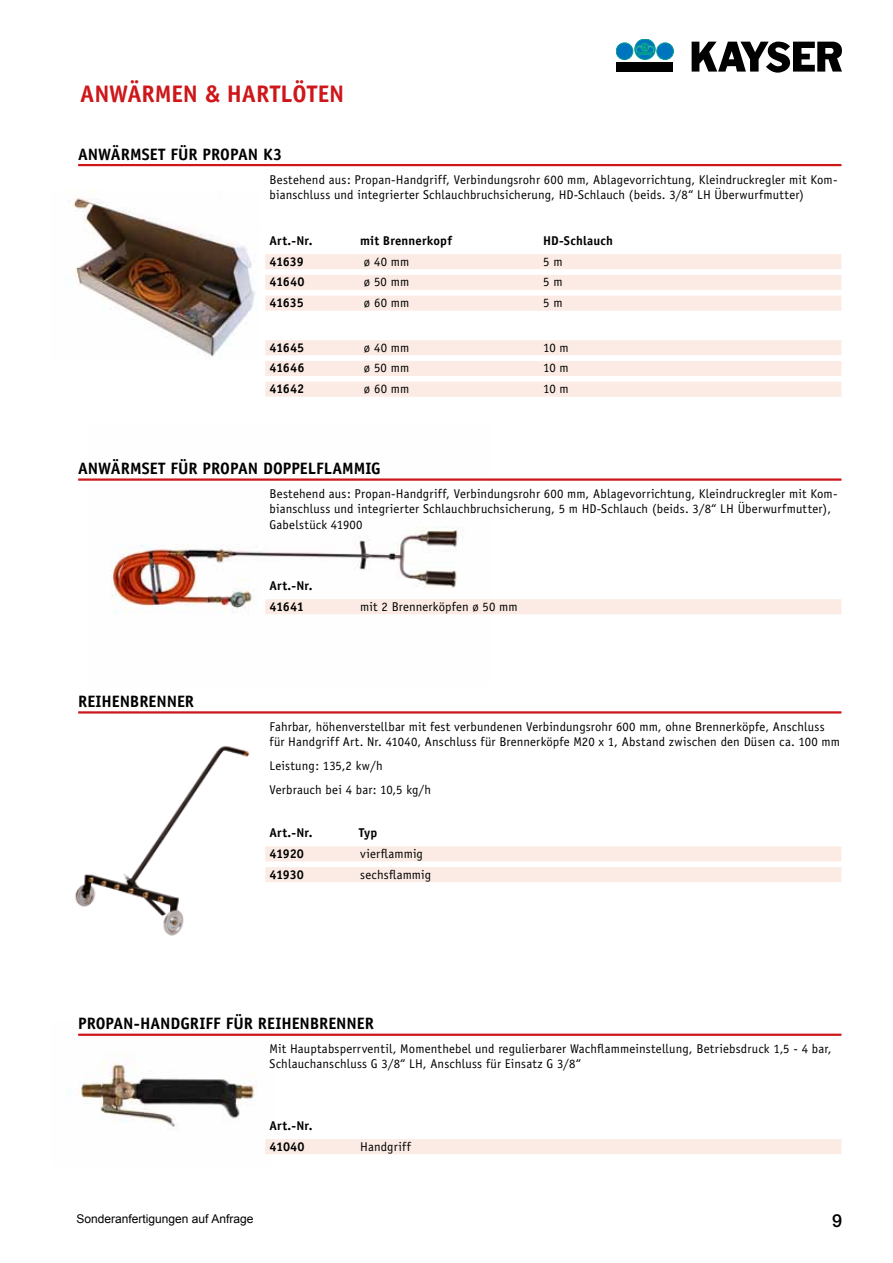
<style>
.page{position:relative;width:893px;height:1263px;background:#fff}
.page>*{position:absolute;margin:0;border:0;box-sizing:border-box;transform-origin:0 0}
.t1{font:700 24px "Officina Sans";letter-spacing:.005em;color:#cd171a}
.t2{font:500 18px "Helvetica Neue";color:#000}
.t3{font:700 16.5px "Officina Sans";color:#000}
.t4{font:12.75px/15.3px "Officina Sans";letter-spacing:.015em;color:#000}
.t5{font:700 12.75px/20.7px "Officina Sans";letter-spacing:-.02em;color:#000}
.t6{font:12px "Arial";color:#000}
</style>
<div class="page">
<svg style="left:616px;top:39px;width:57px;height:21px"></svg>
<div style="left:616px;top:62px;width:57px;height:10px;background:#000"></div>
<svg style="left:692px;top:42px;width:150px;height:30px"></svg>
<img style="left:78px;top:1055px;width:179px;height:74px">
<img style="left:111px;top:527px;width:347px;height:86px">
<img style="left:75px;top:746px;width:249px;height:190px">
<hr style="left:78px;top:164px;width:763px;height:2px;background:#cd171a">
<div style="left:265px;top:254px;width:576px;height:15px;background:#fbebe4"></div>
<div style="left:265px;top:275px;width:576px;height:15px;background:#fbebe4"></div>
<div style="left:265px;top:296px;width:576px;height:15px;background:#fbebe4"></div>
<div style="left:265px;top:340px;width:576px;height:15px;background:#fbebe4"></div>
<div style="left:265px;top:361px;width:576px;height:15px;background:#fbebe4"></div>
<div style="left:265px;top:382px;width:576px;height:15px;background:#fbebe4"></div>
<hr style="left:78px;top:478px;width:763px;height:3px;background:#cd171a">
<div style="left:265px;top:599px;width:576px;height:15px;background:#fbebe4"></div>
<hr style="left:78px;top:711px;width:763px;height:2px;background:#cd171a">
<div style="left:265px;top:846px;width:576px;height:15px;background:#fbebe4"></div>
<div style="left:265px;top:867px;width:576px;height:15px;background:#fbebe4"></div>
<hr style="left:78px;top:1033px;width:763px;height:3px;background:#cd171a">
<div style="left:265px;top:1139px;width:576px;height:15px;background:#fbebe4"></div>
<img style="left:72px;top:190px;width:183px;height:168px">
<h1 class="t1" style="left:80px;top:79px;width:265px">ANWÄRMEN &amp; HARTLÖTEN</h1>
<p class="t3" style="left:78px;top:144px;width:206px">ANWÄRMSET FÜR PROPAN K3</p>
<p class="t4" style="left:270px;top:172px;width:570px">Bestehend aus: Propan-Handgriff, Verbindungsrohr 600 mm, Ablagevorrichtung, Kleindruckregler mit Kom&shy;bianschluss und integrierter Schlauchbruchsicherung, HD-Schlauch (beids. 3/8“ LH Überwurfmutter)</p>
<p class="t5" style="left:270px;top:230px;width:44px">ART.-NR.</p>
<p class="t5" style="left:360px;top:230px;width:96px">MIT BRENNERKOPF HD</p>
<p class="t5" style="left:559px;top:230px;width:55px">-SCHLAUCH</p>
<p class="t5" style="left:269px;top:251px;width:36px">41639</p>
<p class="t4" style="left:364px;top:254px;width:47px">ø 40 mm</p>
<p class="t4" style="left:543px;top:254px;width:21px">5 m</p>
<p class="t5" style="left:269px;top:272px;width:37px">41640</p>
<p class="t4" style="left:364px;top:274px;width:47px">ø 50 mm</p>
<p class="t4" style="left:543px;top:274px;width:21px">5 m</p>
<p class="t5" style="left:269px;top:292px;width:36px">41635</p>
<p class="t4" style="left:364px;top:295px;width:47px">ø 60 mm</p>
<p class="t4" style="left:543px;top:295px;width:21px">5 m</p>
<p class="t5" style="left:269px;top:337px;width:36px">41645</p>
<p class="t4" style="left:364px;top:340px;width:47px">ø 40 mm</p>
<p class="t4" style="left:543px;top:340px;width:27px">10 m</p>
<p class="t5" style="left:269px;top:358px;width:36px">41646</p>
<p class="t4" style="left:364px;top:360px;width:47px">ø 50 mm</p>
<p class="t4" style="left:543px;top:360px;width:27px">10 m</p>
<p class="t5" style="left:269px;top:378px;width:36px">41642</p>
<p class="t4" style="left:364px;top:381px;width:47px">ø 60 mm</p>
<p class="t4" style="left:543px;top:381px;width:27px">10 m</p>
<p class="t3" style="left:78px;top:458px;width:302px">ANWÄRMSET FÜR PROPAN DOPPELFLAMMIG</p>
<p class="t4" style="left:270px;top:486px;width:570px">Bestehend aus: Propan-Handgriff, Verbindungsrohr 600 mm, Ablagevorrichtung, Kleindruckregler mit Kom&shy;bianschluss und integrierter Schlauchbruchsicherung, 5 m HD-Schlauch (beids. 3/8“ LH Überwurfmutter),<br>Gabelstück 41900</p>
<p class="t3" style="left:78px;top:691px;width:117px">REIHENBRENNER</p>
<p class="t5" style="left:269px;top:575px;width:44px">ART.-NR.<br>41641</p>
<p class="t4" style="left:360px;top:599px;width:159px">mit 2 Brennerköpfen ø 50 mm</p>
<p class="t4" style="left:270px;top:719px;width:572px">Fahrbar, höhenverstellbar mit fest verbundenen Verbindungsrohr 600 mm, ohne Brennerköpfe, Anschluss für Handgriff Art. N r. 41040, Anschluss für Brennerköpfe M20 x 1, Abstand zwischen den Düsen ca. 100 mm</p>
<p class="t4" style="left:270px;top:754px;width:163px;line-height:23.9px">Leistung: 135,2 kw/h<br>Verbrauch bei 4 bar: 10,5 kg/h</p>
<p class="t5" style="left:270px;top:822px;width:71px">ART.-NR. T</p>
<p class="t5" style="left:364px;top:822px;width:15px">YP</p>
<p class="t5" style="left:269px;top:843px;width:36px">41920</p>
<p class="t4" style="left:360px;top:846px;width:64px">vierflammig</p>
<p class="t5" style="left:269px;top:864px;width:36px">41930</p>
<p class="t4" style="left:360px;top:867px;width:73px">sechsflammig</p>
<p class="t3" style="left:78px;top:1013px;width:297px">PROPAN-HANDGRIFF FÜR REIHENBRENNER</p>
<p class="t4" style="left:270px;top:1041px;width:564px">Mit Hauptabsperrventil, Momenthebel und regulierbarer Wachflammeinstellung, Betriebsdruck 1,5 - 4 bar,<br>Schlauchanschluss G 3/8“ LH, Anschluss für Einsatz G 3/8“</p>
<p class="t5" style="left:269px;top:1115px;width:44px">ART.-NR.<br>41040</p>
<p class="t4" style="left:360px;top:1139px;width:52px">Handgriff</p>
<p class="t6" style="left:77px;top:1211px;width:178px">Sonderanfertigungen auf Anfrage</p>
<h2 class="t2" style="left:832px;top:1210px;width:12px">9</h2>
</div>
